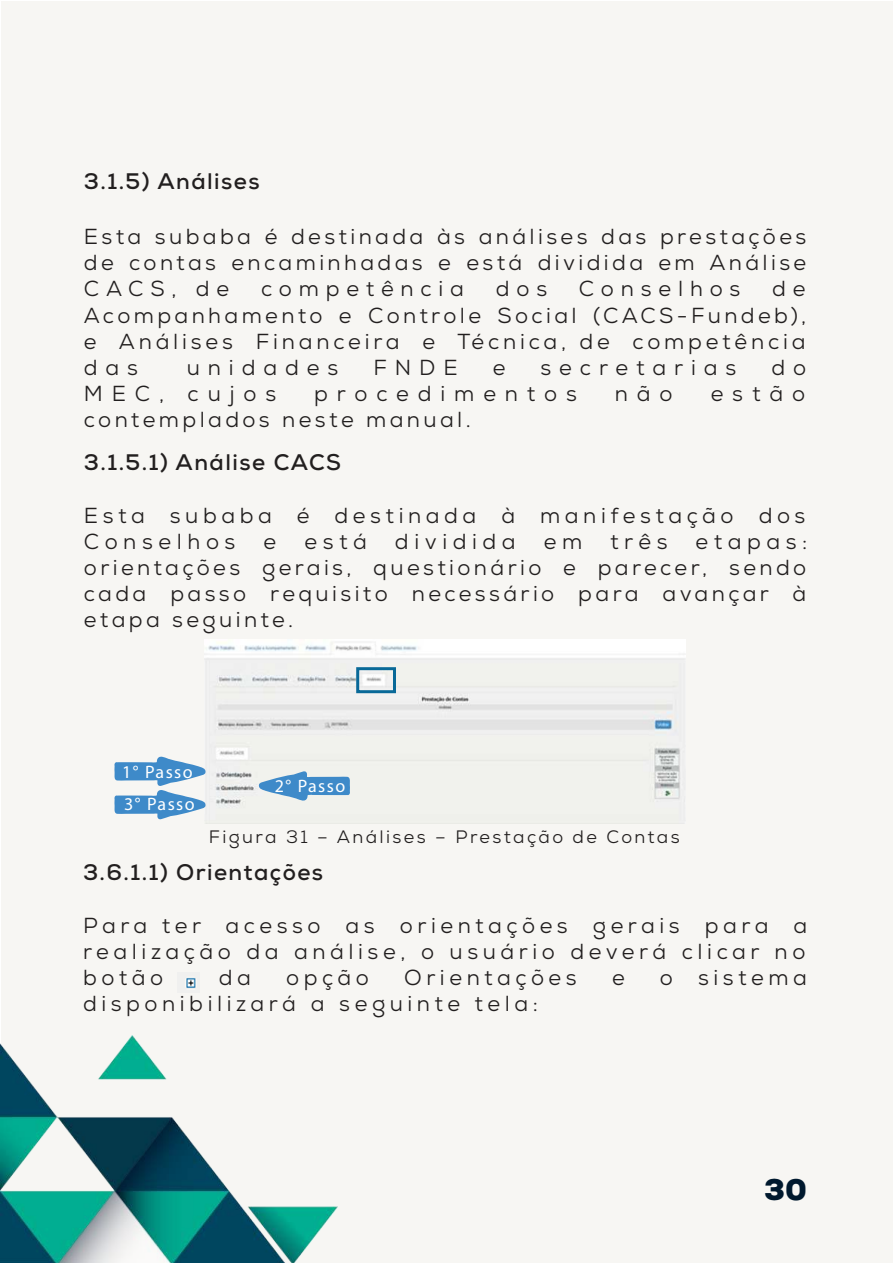
<style>
.page{position:relative;width:893px;height:1263px;background:#fff}
.page>*{position:absolute;margin:0;border:0;box-sizing:border-box;transform-origin:0 0}
.t1{font:900 30px "Nexa";color:#00192e}
.t2{font:700 22.5px "Nexa";letter-spacing:.065em;color:#221f1f}
.t3{font:21.75px/26.1px "Nexa";letter-spacing:.21em;color:#221f1f;text-align:justify}
.t4{font:21.75px "Nexa";letter-spacing:.155em;color:#221f1f}
.t5{font:21.75px "Nexa";letter-spacing:.41em;color:#221f1f}
.t6{font:21.75px "Nexa";letter-spacing:.315em;color:#221f1f}
.t7{font:21.75px "Nexa";letter-spacing:.365em;color:#221f1f}
.t8{font:21.75px "Nexa";letter-spacing:.255em;color:#221f1f}
.t9{font:18px "Nexa";letter-spacing:.13em;color:#221f1f}
.t10{font:18px "Myriad Pro";letter-spacing:.08em;color:#fff}
</style>
<div class="page">
<div style="left:1px;top:2px;width:892px;height:1261px;background:#f7f6f3"></div>
<img style="left:1px;top:1035px;width:336px;height:228px">
<img style="left:204px;top:639px;width:482px;height:169px">
<img style="left:186px;top:977px;width:10px;height:12px">
<div style="left:356px;top:667px;width:40px;height:26px;border:3px solid #096998"></div>
<svg style="left:114px;top:756px;width:92px;height:63px"></svg>
<svg style="left:259px;top:771px;width:91px;height:30px"></svg>
<p class="t2" style="left:84px;top:169px;width:177px">3.1.5) Análises</p>
<p class="t3" style="left:84px;top:225px;width:724px">Esta subaba é destinada às análises das prestações de contas encaminhadas e está dividida em Análise CACS, de</p>
<p class="t6" style="left:261px;top:277px;width:204px">competência</p>
<p class="t3" style="left:496px;top:277px;width:53px">dos</p>
<p class="t6" style="left:579px;top:277px;width:163px">Conselhos</p>
<p class="t3" style="left:84px;top:277px;width:724px;text-indent:688px">d e Acompanhamento e Controle Social (CACS-Fundeb), e Análises Financeira e Técnica, de competência das</p>
<p class="t7" style="left:187px;top:355px;width:153px">unidades</p>
<p class="t3" style="left:373px;top:355px;width:86px">FNDE</p>
<p class="t3" style="left:493px;top:355px;width:14px">e</p>
<p class="t7" style="left:540px;top:355px;width:197px">secretarias</p>
<p class="t3" style="left:771px;top:355px;width:36px">d o</p>
<p class="t5" style="left:84px;top:381px;width:194px">MEC, cujos</p>
<p class="t5" style="left:314px;top:381px;width:264px">procedimentos</p>
<p class="t3" style="left:615px;top:381px;width:59px">não</p>
<p class="t3" style="left:711px;top:381px;width:96px">estão</p>
<p class="t4" style="left:84px;top:407px;width:388px">contemplados neste manual.</p>
<p class="t2" style="left:84px;top:449px;width:259px">3.1.5.1) Análise CACS</p>
<p class="t3" style="left:84px;top:503px;width:723px">Esta subaba é destinada à manifestação dos<br>Conselhos</p>
<p class="t3" style="left:264px;top:529px;width:14px">e</p>
<p class="t3" style="left:304px;top:529px;width:64px">está</p>
<p class="t8" style="left:395px;top:529px;width:122px">dividida</p>
<p class="t3" style="left:544px;top:529px;width:40px">e m</p>
<p class="t3" style="left:610px;top:529px;width:59px">três</p>
<p class="t3" style="left:84px;top:529px;width:725px;text-indent:612px">etapas: orientações gerais, questionário e parecer, sendo cada passo requisito necessário para avançar à etapa seguinte.</p>
<p class="t10" style="left:122px;top:761px;width:72px">1° Passo</p>
<p class="t10" style="left:124px;top:793px;width:72px">3° Passo</p>
<p class="t10" style="left:275px;top:775px;width:72px">2° Passo</p>
<p class="t9" style="left:209px;top:827px;width:472px">Figura 31 – Análises – Prestação de Contas</p>
<p class="t2" style="left:83px;top:859px;width:242px">3.6.1.1) Orientações</p>
<p class="t3" style="left:83px;top:913px;width:726px">Para ter acesso as orientações gerais para a realização da análise, o usuário deverá clicar no botão</p>
<p class="t3" style="left:219px;top:966px;width:34px">da</p>
<p class="t3" style="left:286px;top:966px;width:84px">opção</p>
<p class="t3" style="left:404px;top:966px;width:174px">Orientações</p>
<p class="t3" style="left:612px;top:966px;width:14px">e</p>
<p class="t3" style="left:660px;top:966px;width:149px">o sistema</p>
<p class="t3" style="left:83px;top:992px;width:456px">disponibilizará a seguinte tela:</p>
<h1 class="t1" style="left:764px;top:1172px;width:44px">30</h1>
</div>
